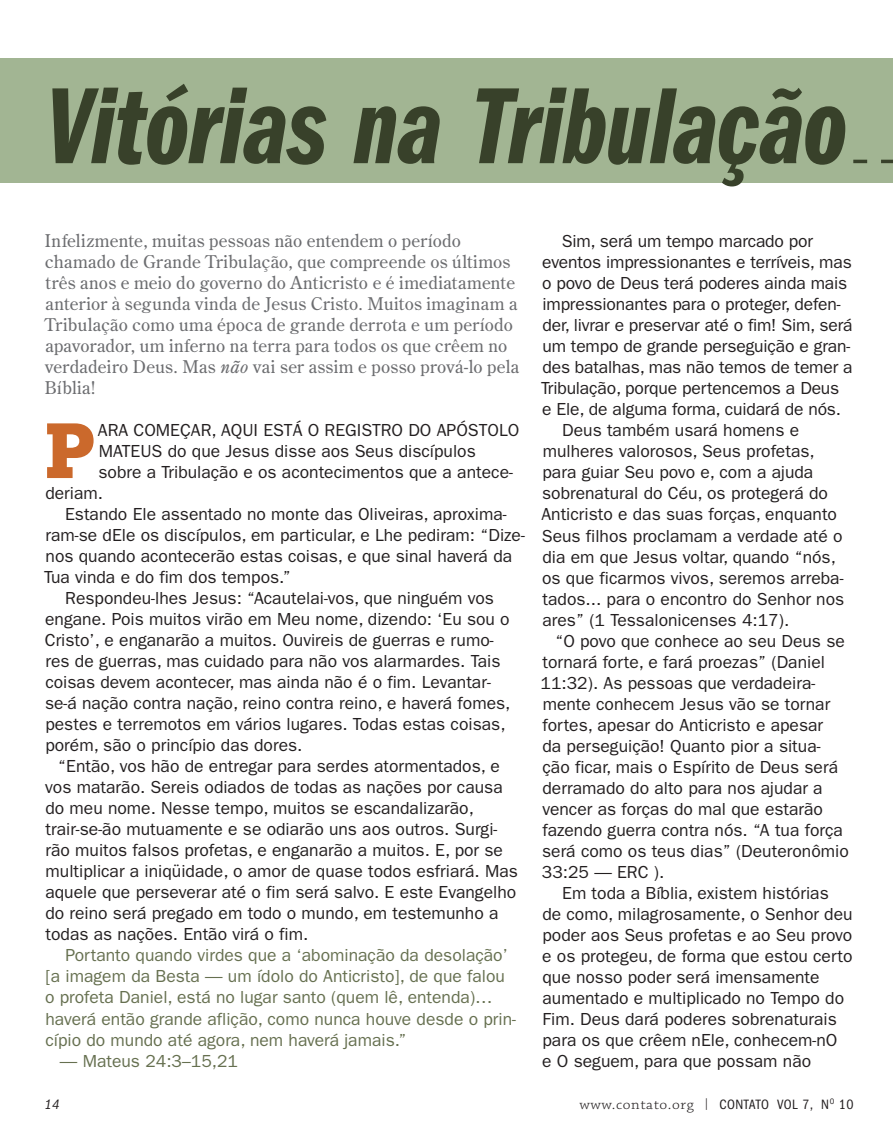
<style>
.page{position:relative;width:893px;height:1132px;background:#fff}
.page>*{position:absolute;margin:0;border:0;box-sizing:border-box;transform-origin:0 0}
.t1{font:112px "Franklin Gothic Demi Cmpr Ital";letter-spacing:-.005em;color:#38412a}
.t2{font:700 75.77px "Geometric Slab 703 BT Xtra";color:#cb692c}
.t3{font:17.5px "Franklin Gothic";color:#231f20}
.t4{font:17.5px/21px "Century Old Style Std";letter-spacing:.015em;color:#6c6d70}
.t5{font:17.5px/21px "Franklin Gothic";color:#667050}
.t6{font:300 14.88px "Chaparral Pro";letter-spacing:.04em;color:#231f20;scale:1.06 1}
.t7{font:italic condensed 14px "Franklin Gothic";color:#231f20}
.s1{font-style:italic}
.s2{font-size:11.72px}
.s3{font-family:"Franklin Gothic";font-weight:400;font-stretch:condensed;font-size:14px}
</style>
<div class="page">
<div style="left:0;top:58px;width:893px;height:124px;background:#a2b593"></div>
<svg style="left:853px;top:160px;width:40px;height:3px"></svg>
<h1 class="t1" style="left:44px;top:62px;width:804px">Vitórias na Tribulação</h1>
<p class="t4" style="left:45px;top:230px;width:476px">Infelizmente, muitas pessoas não entendem o período chamado de Grande Tribulação, que compreende os últimos três anos e meio do governo do Anticristo e é imediatamente anterior à segunda vinda de Jesus Cristo. Muitos imaginam a Tribulação como uma época de grande derrota e um período apavorador, um inferno na terra para todos os que crêem no verdadeiro Deus. Mas <span class="s1">não</span> vai ser assim e posso prová-lo pela Bíblia!</p>
<h2 class="t2" style="left:45px;top:405px;width:51px">P</h2>
<p class="t3" style="left:98px;top:420px;width:423px">ara começar, aqui está o reg istro do apóstolo</p>
<p class="t3" style="left:562px;top:231px;width:253px">Sim, será um tempo marcado por</p>
<p class="t3" style="left:542px;top:252px;width:311px">eventos impressionantes e terríveis, mas</p>
<p class="t3" style="left:542px;top:273px;width:307px">o povo de Deus terá poderes ainda mais</p>
<p class="t3" style="left:542px;top:294px;width:300px">impressionantes para o proteger, defen-</p>
<p class="t3" style="left:542px;top:315px;width:312px">der, livrar e preservar até o fim! Sim, será</p>
<p class="t3" style="left:542px;top:336px;width:309px">um tempo de grande perseguição e gran-</p>
<p class="t3" style="left:542px;top:357px;width:312px">des batalhas, mas não temos de temer a</p>
<p class="t3" style="left:541px;top:378px;width:300px">Tribulação, porque pertencemos a Deus</p>
<p class="t3" style="left:542px;top:399px;width:300px">e Ele, de alguma forma, cuidará de nós.</p>
<p class="t3" style="left:562px;top:420px;width:238px">Deus também usará homens e</p>
<p class="t3" style="left:543px;top:441px;width:274px">mulheres valorosos, Seus profetas,</p>
<p class="t3" style="left:542px;top:462px;width:272px">para guiar Seu povo e, com a ajuda</p>
<p class="t3" style="left:542px;top:483px;width:287px">sobrenatural do Céu, os protegerá do</p>
<p class="t3" style="left:541px;top:504px;width:297px">Anticristo e das suas forças, enquanto</p>
<p class="t3" style="left:542px;top:525px;width:302px">Seus filhos proclamam a verdade até o</p>
<p class="t3" style="left:542px;top:546px;width:295px">dia em que Jesus voltar, quando “nós,</p>
<p class="t3" style="left:542px;top:567px;width:303px">os que ficarmos vivos, seremos arreba-</p>
<p class="t3" style="left:543px;top:588px;width:303px">tados... para o encontro do Senhor nos</p>
<p class="t3" style="left:542px;top:609px;width:248px">ares” (1 Tessalonicenses 4:17).</p>
<p class="t3" style="left:555px;top:630px;width:291px">“O povo que conhece ao seu Deus se</p>
<p class="t3" style="left:543px;top:651px;width:284px">tornará forte, e fará proezas” (Daniel</p>
<p class="t3" style="left:540px;top:672px;width:276px">11:32). As pessoas que verdadeira-</p>
<p class="t3" style="left:543px;top:693px;width:289px">mente conhecem Jesus vão se tornar</p>
<p class="t3" style="left:542px;top:714px;width:282px">fortes, apesar do Anticristo e apesar</p>
<p class="t3" style="left:542px;top:735px;width:280px">da perseguição! Quanto pior a situa-</p>
<p class="t3" style="left:543px;top:756px;width:297px">ção ficar, mais o Espírito de Deus será</p>
<p class="t3" style="left:542px;top:777px;width:282px">derramado do alto para nos ajudar a</p>
<p class="t3" style="left:542px;top:798px;width:282px">vencer as forças do mal que estarão</p>
<p class="t3" style="left:542px;top:819px;width:302px">fazendo guerra contra nós. “A tua força</p>
<p class="t3" style="left:542px;top:840px;width:308px">será como os teus dias” (Deuteronômio</p>
<p class="t3" style="left:542px;top:861px;width:124px">33:25 — ERC ).</p>
<p class="t3" style="left:562px;top:882px;width:268px">Em toda a Bíblia, existem histórias</p>
<p class="t3" style="left:542px;top:903px;width:312px">de como, milagrosamente, o Senhor deu</p>
<p class="t3" style="left:542px;top:924px;width:311px">poder aos Seus profetas e ao Seu provo</p>
<p class="t3" style="left:542px;top:945px;width:312px">e os protegeu, de forma que estou certo</p>
<p class="t3" style="left:542px;top:966px;width:279px">que nosso poder será imensamente</p>
<p class="t3" style="left:542px;top:987px;width:303px">aumentado e multiplicado no Tempo do</p>
<p class="t3" style="left:542px;top:1008px;width:296px">Fim. Deus dará poderes sobrenaturais</p>
<p class="t3" style="left:542px;top:1029px;width:295px">para os que crêem nEle, conhecem-nO</p>
<p class="t3" style="left:542px;top:1050px;width:270px">e O seguem, para que possam não</p>
<p class="t3" style="left:99px;top:441px;width:378px">Mateus do que Jesus disse aos Seus discípulos</p>
<p class="t3" style="left:99px;top:462px;width:416px">sobre a Tribulação e os acontecimentos que a antece-</p>
<p class="t3" style="left:45px;top:483px;width:59px">deriam.</p>
<p class="t3" style="left:65px;top:504px;width:443px">Estando Ele assentado no monte das Oliveiras, aproxima-</p>
<p class="t3" style="left:46px;top:525px;width:481px">ram-se dEle os discípulos, em particular, e Lhe pediram: “Dize-</p>
<p class="t3" style="left:46px;top:546px;width:468px">nos quando acontecerão estas coisas, e que sinal haverá da</p>
<p class="t3" style="left:44px;top:567px;width:248px">Tua vinda e do fim dos tempos.”</p>
<p class="t3" style="left:65px;top:588px;width:430px">Respondeu-lhes Jesus: “Acautelai-vos, que ninguém vos</p>
<p class="t3" style="left:45px;top:609px;width:466px">engane. Pois muitos virão em Meu nome, dizendo: ‘Eu sou o</p>
<p class="t3" style="left:45px;top:630px;width:450px">Cristo’, e enganarão a muitos. Ouvireis de guerras e rumo-</p>
<p class="t3" style="left:45px;top:651px;width:457px">res de guerras, mas cuidado para não vos alarmardes. Tais</p>
<p class="t3" style="left:45px;top:672px;width:447px">coisas devem acontecer, mas ainda não é o fim. Levantar-</p>
<p class="t3" style="left:45px;top:693px;width:467px">se-á nação contra nação, reino contra reino, e haverá fomes,</p>
<p class="t3" style="left:45px;top:714px;width:462px">pestes e terremotos em vários lugares. Todas estas coisas,</p>
<p class="t3" style="left:45px;top:735px;width:259px">porém, são o princípio das dores.</p>
<p class="t3" style="left:58px;top:756px;width:443px">“Então, vos hão de entregar para serdes atormentados, e</p>
<p class="t3" style="left:45px;top:777px;width:459px">vos matarão. Sereis odiados de todas as nações por causa</p>
<p class="t3" style="left:45px;top:798px;width:430px">do meu nome. Nesse tempo, muitos se escandalizarão,</p>
<p class="t3" style="left:46px;top:819px;width:453px">trair-se-ão mutuamente e se odiarão uns aos outros. Surgi-</p>
<p class="t3" style="left:45px;top:840px;width:459px">rão muitos falsos profetas, e enganarão a muitos. E, por se</p>
<p class="t3" style="left:46px;top:861px;width:474px">multiplicar a iniqüidade, o amor de quase todos esfriará. Mas</p>
<p class="t3" style="left:45px;top:882px;width:472px">aquele que perseverar até o fim será salvo. E este Evangelho</p>
<p class="t3" style="left:45px;top:903px;width:455px">do reino será pregado em todo o mundo, em testemunho a</p>
<p class="t3" style="left:46px;top:924px;width:264px">todas as nações. Então virá o fim.</p>
<p class="t5" style="left:45px;top:944px;width:472px;text-indent:20px">Portanto quando virdes que a ‘abominação da desolação’ [a imagem da Besta — um ídolo do Anticristo], de que falou o profeta Daniel, está no lugar santo (quem lê, entenda)… haverá então grande aflição, como nunca houve desde o prin&shy;cípio do mundo até agora, nem haverá jamais.”</p>
<p class="t5" style="left:60px;top:1049px;width:180px">— Mateus 24:3–15,21</p>
<p class="t7" style="left:45px;top:1096px;width:16px">14</p>
<p class="t6" style="left:579px;top:1095px;width:260px">www.contato.org <span class="s2">|</span> <span class="s3">CONTATO VOL 7, N</span><sup>O</sup> <span class="s3">10</span></p>
</div>
